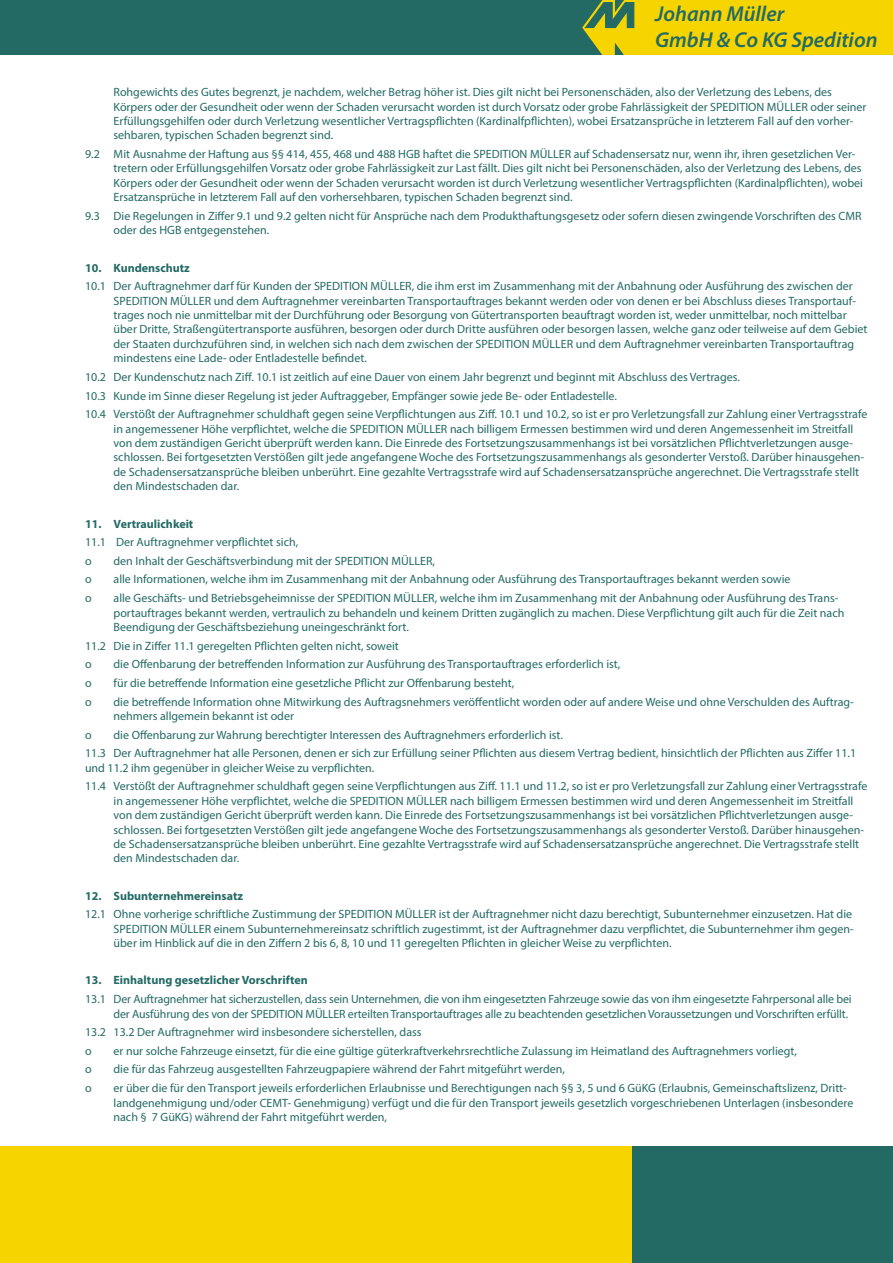
<style>
.page{position:relative;width:893px;height:1263px;background:#fff}
.page>*{position:absolute;margin:0;border:0;box-sizing:border-box;transform-origin:0 0}
.t1{font:italic 600 21.6px/26px "Myriad Pro";color:#236a65}
.t2{font:12px/14.4px "Myriad Pro";color:#236a65}
.t3{font:700 12px "Myriad Pro";color:#236a65}
</style>
<div class="page">
<div style="left:0;top:0;width:893px;height:55px;background:#236a65"></div>
<svg style="left:582px;top:0;width:311px;height:55px;background:#e3ca08"></svg>
<div style="left:631px;top:1146px;width:262px;height:117px;background:#236a65"></div>
<div style="left:0;top:1146px;width:631px;height:117px;background:#f6d400"></div>
<h1 class="t1" style="left:655px;top:0;width:224px">Johann Müller<br>GmbH &amp; Co KG Spedition</h1>
<p class="t2" style="left:114px;top:85px;width:754px">Rohgewichts des Gutes begrenzt, je nachdem, welcher Betrag höher ist. Dies gilt nicht bei Personenschäden, also der Verletzung des Lebens, des Körpers oder der Gesundheit oder wenn der Schaden verursacht worden ist durch Vorsatz oder grobe Fahrlässigkeit der SPEDITION MÜLLER oder seiner Erfüllungsgehilfen oder durch Verletzung wesentlicher Vertragspflichten (Kardinalfpflichten), wobei Ersatzansprüche in letzterem Fall auf den vorher&shy;sehbaren, typischen Schaden begrenzt sind.</p>
<p class="t2" style="left:114px;top:147px;width:751px;text-indent:-28px">9.2 Mit Ausnahme der Haftung aus §§ 414, 455, 468 und 488 HGB haftet die SPEDITION MÜLLER auf Schadensersatz nur, wenn ihr, ihren gesetzlichen Ver&shy;tretern oder Erfüllungsgehilfen Vorsatz oder grobe Fahrlässigkeit zur Last fällt. Dies gilt nicht bei Personenschäden, also der Verletzung des Lebens, des Körpers oder der Gesundheit oder wenn der Schaden verursacht worden ist durch Verletzung wesentlicher Vertragspflichten (Kardinalpflichten), wobei Ersatzansprüche in letzterem Fall auf den vorhersehbaren, typischen Schaden begrenzt sind.</p>
<p class="t2" style="left:114px;top:208px;width:749px;text-indent:-28px">9.3 Die Regelungen in Ziffer 9.1 und 9.2 gelten nicht für Ansprüche nach dem Produkthaftungsgesetz oder sofern diesen zwingende Vorschriften des CMR oder des HGB entgegenstehen.</p>
<p class="t3" style="left:85px;top:260px;width:106px">10. Kundenschutz</p>
<p class="t2" style="left:114px;top:279px;width:755px;text-indent:-28px">10.1 Der Auftragnehmer darf für Kunden der SPEDITION MÜLLER, die ihm erst im Zusammenhang mit der Anbahnung oder Ausführung des zwischen der SPEDITION MÜLLER und dem Auftragnehmer vereinbarten Transportauftrages bekannt werden oder von denen er bei Abschluss dieses Transportauf&shy;trages noch nie unmittelbar mit der Durchführung oder Besorgung von Gütertransporten beauftragt worden ist, weder unmittelbar, noch mittelbar über Dritte, Straßengütertransporte ausführen, besorgen oder durch Dritte ausführen oder besorgen lassen, welche ganz oder teilweise auf dem Gebiet der Staaten durchzuführen sind, in welchen sich nach dem zwischen der SPEDITION MÜLLER und dem Auftragnehmer vereinbarten Transportauftrag mindestens eine Lade- oder Entladestelle befindet.</p>
<p class="t2" style="left:85px;top:367px;width:784px;line-height:18.6px">10.2 Der Kundenschutz nach Ziff. 10.1 ist zeitlich auf eine Dauer von einem Jahr begrenzt und beginnt mit Abschluss des Vertrages.<br>10.3 Kunde im Sinne dieser Regelung ist jeder Auftraggeber, Empfänger sowie jede Be- oder Entladestelle.<br>10.4 Verstößt der Auftragnehmer schuldhaft gegen seine Verpflichtungen aus Ziff. 10.1 und 10.2, so ist er pro Verletzungsfall zur Zahlung einer Vertragsstrafe</p>
<p class="t2" style="left:114px;top:421px;width:752px">in angemessener Höhe verpflichtet, welche die SPEDITION MÜLLER nach billigem Ermessen bestimmen wird und deren Angemessenheit im Streitfall von dem zuständigen Gericht überprüft werden kann. Die Einrede des Fortsetzungszusammenhangs ist bei vorsätzlichen Pflichtverletzungen ausge&shy;schlossen. Bei fortgesetzten Verstößen gilt jede angefangene Woche des Fortsetzungszusammenhangs als gesonderter Verstoß. Darüber hinausgehen&shy;de Schadensersatzansprüche bleiben unberührt. Eine gezahlte Vertragsstrafe wird auf Schadensersatzansprüche angerechnet. Die Vertragsstrafe stellt den Mindestschaden dar.</p>
<p class="t3" style="left:85px;top:516px;width:110px">11. Vertraulichkeit</p>
<p class="t2" style="left:85px;top:533px;width:215px;line-height:18.6px">11.1 Der Auftragnehmer verpflichtet sich, o</p>
<p class="t2" style="left:114px;top:553px;width:323px">den Inhalt der Geschäftsverbindung mit der SPEDITION MÜLLER,</p>
<p class="t2" style="left:85px;top:572px;width:8px">o</p>
<p class="t2" style="left:114px;top:572px;width:678px">alle Informationen, welche ihm im Zusammenhang mit der Anbahnung oder Ausführung des Transportauftrages bekannt werden sowie</p>
<p class="t2" style="left:85px;top:591px;width:8px">o</p>
<p class="t2" style="left:114px;top:591px;width:732px">alle Geschäfts- und Betriebsgeheimnisse der SPEDITION MÜLLER, welche ihm im Zusammenhang mit der Anbahnung oder Ausführung des Trans&shy;portauftrages bekannt werden, vertraulich zu behandeln und keinem Dritten zugänglich zu machen. Diese Verpflichtung gilt auch für die Zeit nach<br>Beendigung der Geschäftsbeziehung uneingeschränkt fort.</p>
<p class="t2" style="left:85px;top:636px;width:315px;line-height:18.6px">11.2 Die in Ziffer 11.1 geregelten Pflichten gelten nicht, soweit o</p>
<p class="t2" style="left:114px;top:657px;width:508px">die Offenbarung der betreffenden Information zur Ausführung des Transportauftrages erforderlich ist,</p>
<p class="t2" style="left:85px;top:675px;width:8px">o</p>
<p class="t2" style="left:114px;top:675px;width:402px">für die betreffende Information eine gesetzliche Pflicht zur Offenbarung besteht,</p>
<p class="t2" style="left:85px;top:694px;width:8px">o</p>
<p class="t2" style="left:114px;top:694px;width:742px">die betreffende Information ohne Mitwirkung des Auftragsnehmers veröffentlicht worden oder auf andere Weise und ohne Verschulden des Auftrag&shy;nehmers allgemein bekannt ist oder</p>
<p class="t2" style="left:85px;top:727px;width:8px">o</p>
<p class="t2" style="left:85px;top:725px;width:773px;line-height:18.6px;text-indent:28px">die Offenbarung zur Wahrung berechtigter Interessen des Auftragnehmers erforderlich ist.<br>11.3 Der Auftragnehmer hat alle Personen, denen er sich zur Erfüllung seiner Pflichten aus diesem Vertrag bedient, hinsichtlich der Pflichten aus Ziffer 11.1</p>
<p class="t2" style="left:85px;top:758px;width:784px;line-height:18.6px">und 11.2 ihm gegenüber in gleicher Weise zu verpflichten.<br>11.4 Verstößt der Auftragnehmer schuldhaft gegen seine Verpflichtungen aus Ziff. 11.1 und 11.2, so ist er pro Verletzungsfall zur Zahlung einer Vertragsstrafe</p>
<p class="t2" style="left:114px;top:793px;width:752px">in angemessener Höhe verpflichtet, welche die SPEDITION MÜLLER nach billigem Ermessen bestimmen wird und deren Angemessenheit im Streitfall von dem zuständigen Gericht überprüft werden kann. Die Einrede des Fortsetzungszusammenhangs ist bei vorsätzlichen Pflichtverletzungen ausge&shy;schlossen. Bei fortgesetzten Verstößen gilt jede angefangene Woche des Fortsetzungszusammenhangs als gesonderter Verstoß. Darüber hinausgehen&shy;de Schadensersatzansprüche bleiben unberührt. Eine gezahlte Vertragsstrafe wird auf Schadensersatzansprüche angerechnet. Die Vertragsstrafe stellt den Mindestschaden dar.</p>
<p class="t3" style="left:85px;top:888px;width:160px">12. Subunternehmereinsatz</p>
<p class="t2" style="left:114px;top:907px;width:742px;text-indent:-28px">12.1 Ohne vorherige schriftliche Zustimmung der SPEDITION MÜLLER ist der Auftragnehmer nicht dazu berechtigt, Subunternehmer einzusetzen. Hat die<br>SPEDITION MÜLLER einem Subunternehmereinsatz schriftlich zugestimmt, ist der Auftragnehmer dazu verpflichtet, die Subunternehmer ihm gegen&shy;über im Hinblick auf die in den Ziffern 2 bis 6, 8, 10 und 11 geregelten Pflichten in gleicher Weise zu verpflichten.</p>
<p class="t3" style="left:85px;top:972px;width:224px">13. Einhaltung gesetzlicher Vorschriften</p>
<p class="t2" style="left:85px;top:992px;width:768px;text-align:right">13.1 Der Auftragnehmer hat sicherzustellen, dass sein Unternehmen, die von ihm eingesetzten Fahrzeuge sowie das von ihm eingesetzte Fahrpersonal alle bei der Ausführung des von der SPEDITION MÜLLER erteilten Transportauftrages alle zu beachtenden gesetzlichen Voraussetzungen und Vorschriften erfüllt.</p>
<p class="t2" style="left:85px;top:1023px;width:338px;line-height:18.6px">13.2 13.2 Der Auftragnehmer wird insbesondere sicherstellen, dass o</p>
<p class="t2" style="left:114px;top:1043px;width:685px">er nur solche Fahrzeuge einsetzt, für die eine gültige güterkraftverkehrsrechtliche Zulassung im Heimatland des Auftragnehmers vorliegt,</p>
<p class="t2" style="left:85px;top:1062px;width:8px">o</p>
<p class="t2" style="left:114px;top:1062px;width:453px">die für das Fahrzeug ausgestellten Fahrzeugpapiere während der Fahrt mitgeführt werden,</p>
<p class="t2" style="left:85px;top:1081px;width:8px">o</p>
<p class="t2" style="left:114px;top:1081px;width:741px">er über die für den Transport jeweils erforderlichen Erlaubnisse und Berechtigungen nach §§ 3, 5 und 6 GüKG (Erlaubnis, Gemeinschaftslizenz, Dritt&shy;landgenehmigung und/oder CEMT- Genehmigung) verfügt und die für den Transport jeweils gesetzlich vorgeschriebenen Unterlagen (insbesondere nach § 7 GüKG) während der Fahrt mitgeführt werden,</p>
</div>
